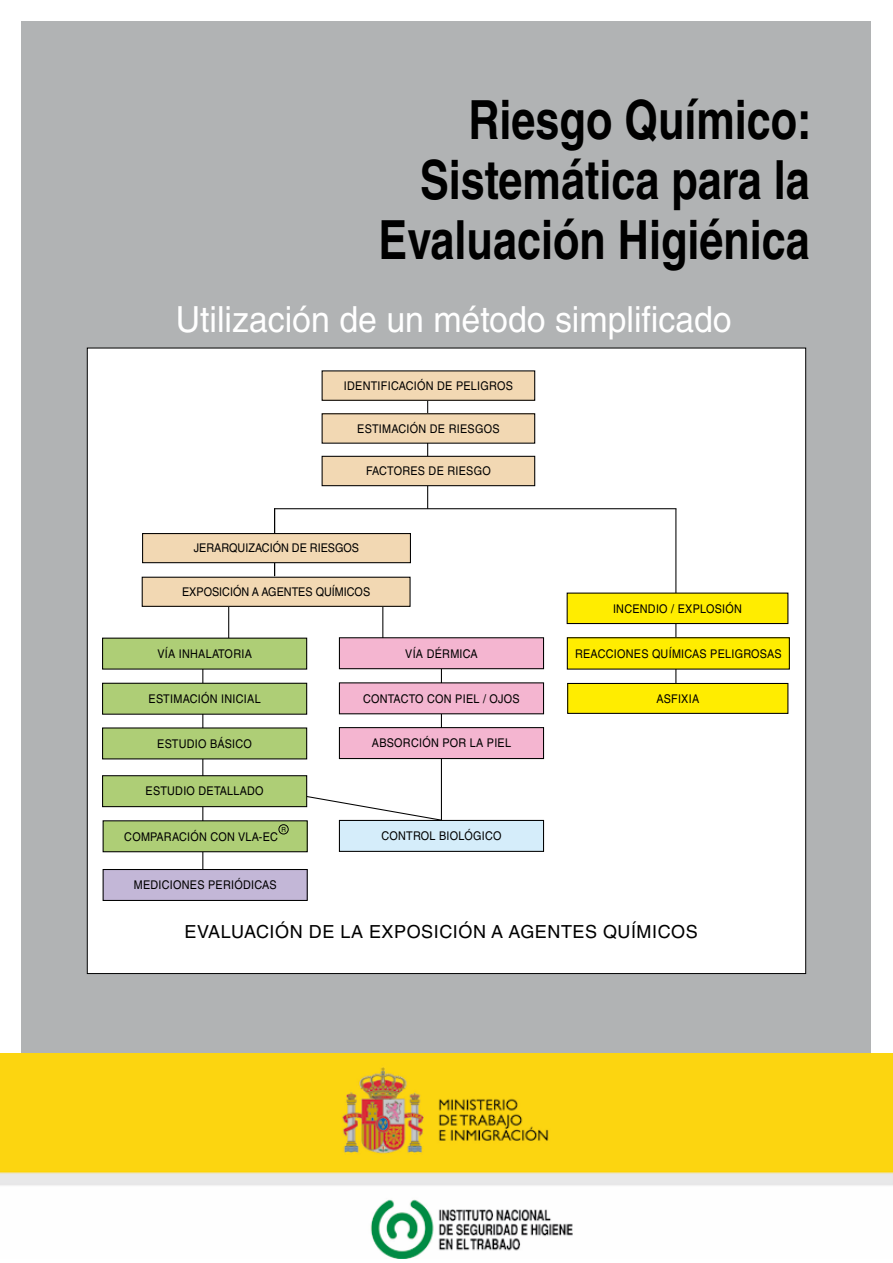
<style>
.page{position:relative;width:893px;height:1263px;background:#fff}
.page>*{position:absolute;margin:0;border:0;box-sizing:border-box;transform-origin:0 0}
.t1{font:700 54px/60px "Helvetica LT Std";color:#000;text-align:right;scale:.8 1}
.t2{font:36px "Helvetica LT Std";color:#fff;scale:.94 1}
.t3{font:18px "Helvetica LT Std";letter-spacing:.03em;color:#000}
.t4{font:12px "Helvetica LT Std";letter-spacing:.025em;color:#000;scale:.9 1}
.t5{font:12px "Helvetica LT Std";color:#000;scale:.9 1}
.t6{font:7.05px "Helvetica LT Std";color:#000;scale:.9 1}
</style>
<div class="page">
<div style="left:21px;top:21px;width:850px;height:1032px;background:#b1b3b4"></div>
<img style="left:0;top:1053px;width:893px;height:205px">
<div style="left:87px;top:348px;width:719px;height:625px;background:#fff"></div>
<svg style="left:283px;top:791px;width:160px;height:30px"></svg>
<hr style="left:274px;top:508px;width:1px;height:68px;background:#000">
<hr style="left:228px;top:586px;width:1px;height:68px;background:#000">
<hr style="left:382px;top:590px;width:1px;height:67px;background:#000">
<hr style="left:441px;top:662px;width:1px;height:165px;background:#000">
<hr style="left:675px;top:509px;width:1px;height:186px;background:#000">
<hr style="left:202px;top:647px;width:1px;height:244px;background:#000">
<hr style="left:427px;top:399px;width:1px;height:110px;background:#000">
<div style="left:322px;top:414px;width:213px;height:29px;background:#f2d8b3"></div>
<div style="left:322px;top:456px;width:213px;height:30px;background:#f2d8b3"></div>
<div style="left:322px;top:456px;width:213px;height:30px;border:1px solid #000"></div>
<div style="left:322px;top:371px;width:213px;height:29px;background:#f2d8b3"></div>
<div style="left:322px;top:370px;width:213px;height:31px;border:1px solid #000"></div>
<div style="left:143px;top:534px;width:267px;height:29px;background:#f2d8b3"></div>
<div style="left:142px;top:533px;width:269px;height:30px;border:1px solid #000"></div>
<div style="left:142px;top:577px;width:268px;height:29px;background:#f2d8b3"></div>
<div style="left:142px;top:577px;width:269px;height:30px;border:1px solid #000"></div>
<div style="left:567px;top:638px;width:222px;height:31px;background:#ffed00"></div>
<div style="left:567px;top:637px;width:223px;height:33px;border:1px solid #000"></div>
<div style="left:568px;top:683px;width:220px;height:30px;background:#ffed00"></div>
<div style="left:567px;top:683px;width:221px;height:31px;border:1px solid #000"></div>
<div style="left:567px;top:593px;width:221px;height:30px;background:#ffed00"></div>
<div style="left:567px;top:593px;width:221px;height:31px;border:1px solid #000"></div>
<div style="left:339px;top:683px;width:204px;height:31px;background:#f4b5d0"></div>
<div style="left:339px;top:820px;width:204px;height:31px;background:#d5edfa"></div>
<div style="left:339px;top:820px;width:205px;height:32px;border:1px solid #000"></div>
<div style="left:339px;top:728px;width:204px;height:30px;background:#f4b5d0"></div>
<div style="left:339px;top:727px;width:205px;height:32px;border:1px solid #000"></div>
<div style="left:339px;top:638px;width:204px;height:31px;background:#f4b5d0"></div>
<div style="left:339px;top:637px;width:205px;height:32px;border:1px solid #000"></div>
<div style="left:103px;top:683px;width:204px;height:31px;background:#aece76"></div>
<div style="left:102px;top:683px;width:205px;height:32px;border:1px solid #000"></div>
<div style="left:103px;top:869px;width:204px;height:31px;background:#c3b7d7"></div>
<div style="left:103px;top:869px;width:205px;height:32px;border:1px solid #000"></div>
<div style="left:103px;top:728px;width:204px;height:31px;background:#aece76"></div>
<div style="left:103px;top:638px;width:204px;height:31px;background:#aece76"></div>
<div style="left:103px;top:776px;width:204px;height:31px;background:#aece76"></div>
<div style="left:102px;top:775px;width:205px;height:32px;border:1px solid #000"></div>
<div style="left:103px;top:821px;width:204px;height:31px;background:#aece76"></div>
<div style="left:103px;top:820px;width:205px;height:32px;border:1px solid #000"></div>
<div style="left:279px;top:824px;width:10px;height:10px;border:1px solid #000;border-radius:50%"></div>
<hr style="left:274px;top:508px;width:402px;height:1px;background:#000">
<h1 class="t1" style="left:379px;top:89px;width:543px">Riesgo Químico:<br>Sistemática para la<br>Evaluación Higiénica</h1>
<h2 class="t2" style="left:176px;top:298px;width:593px">Utilización de un método simplificado</h2>
<p class="t4" style="left:344px;top:379px;width:189px">IDENTIFICACIÓN DE PELIGROS</p>
<p class="t4" style="left:357px;top:422px;width:160px">ESTIMACIÓN DE RIESGOS</p>
<p class="t4" style="left:366px;top:464px;width:140px">FACTORES DE RIESGO</p>
<p class="t5" style="left:194px;top:541px;width:185px">JERARQUIZACIÓN DE RIESGOS</p>
<p class="t5" style="left:182px;top:585px;width:211px">EXPOSICIÓN A AGENTES QUÍMICOS</p>
<p class="t4" style="left:157px;top:647px;width:106px">VÍA INHALATORIA</p>
<p class="t4" style="left:405px;top:646px;width:82px">VÍA DÉRMICA</p>
<p class="t4" style="left:149px;top:692px;width:126px">ESTIMACIÓN INICIAL</p>
<p class="t4" style="left:157px;top:736px;width:107px">ESTUDIO BÁSICO</p>
<p class="t4" style="left:146px;top:784px;width:133px">ESTUDIO DETALLADO</p>
<p class="t4" style="left:124px;top:829px;width:172px">COMPARACIÓN CON VLA-EC</p>
<p class="t6" style="left:281px;top:825px;width:7px">R</p>
<p class="t4" style="left:134px;top:878px;width:160px">MEDICIONES PERIÓDICAS</p>
<p class="t4" style="left:363px;top:691px;width:175px">CONTACTO CON PIEL / OJOS</p>
<p class="t4" style="left:372px;top:736px;width:156px">ABSORCIÓN POR LA PIEL</p>
<p class="t4" style="left:381px;top:829px;width:135px">CONTROL BIOLÓGICO</p>
<p class="t4" style="left:613px;top:601px;width:145px">INCENDIO / EXPLOSIÓN</p>
<p class="t4" style="left:575px;top:646px;width:231px">REACCIONES QUÍMICAS PELIGROSAS</p>
<p class="t4" style="left:656px;top:691px;width:49px">ASFIXIA</p>
<h3 class="t3" style="left:185px;top:921px;width:515px">EVALUACIÓN DE LA EXPOSICIÓN A AGENTES QUÍMICOS</h3>
</div>
